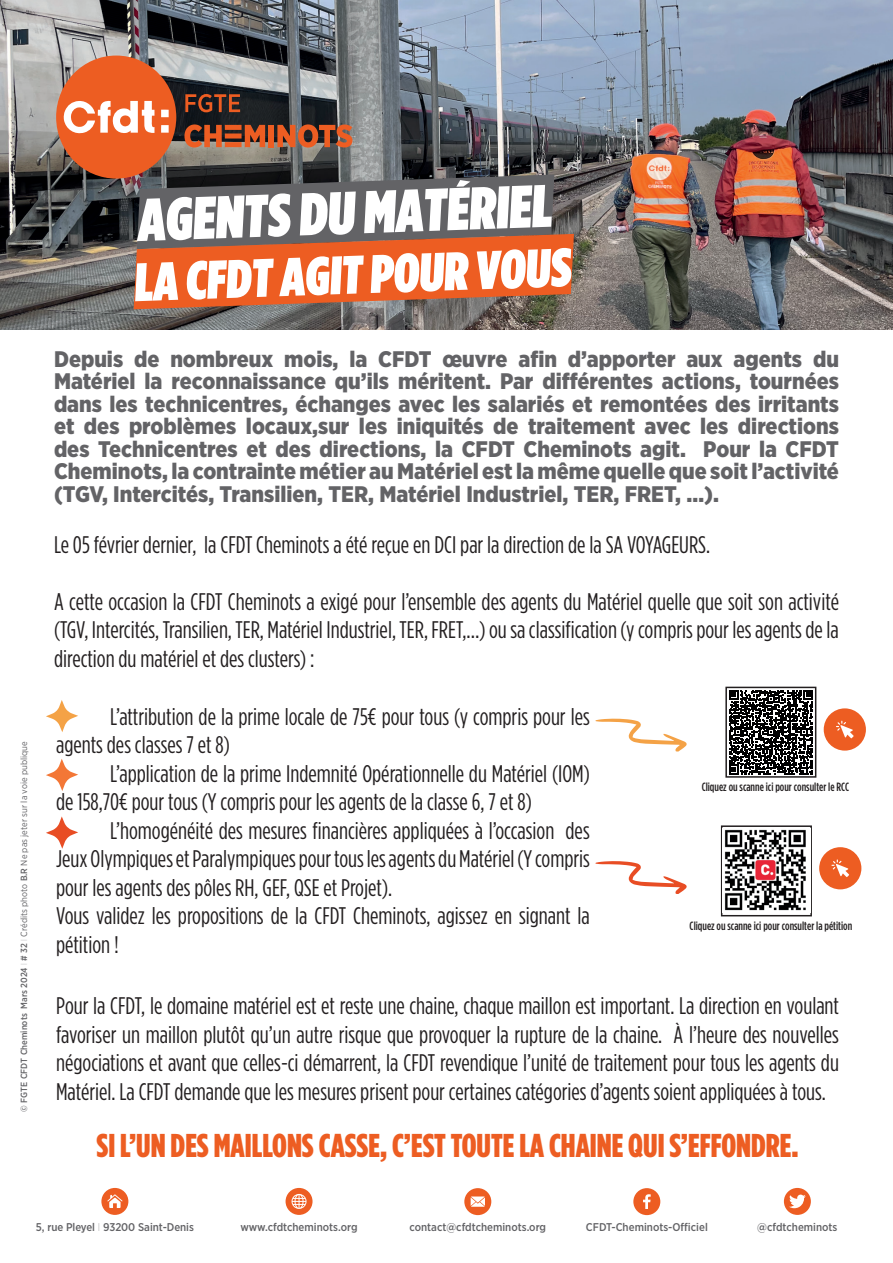
<style>
.page{position:relative;width:893px;height:1263px;background:#fff}
.page>*{position:absolute;margin:0;border:0;box-sizing:border-box;transform-origin:0 0}
.t1{font:900 60px "Gotham Condensed";color:#fff}
.t2{font:900 54px "Gotham Condensed";color:#fff}
.t3{font:900 33px "Gotham Condensed";color:#ed5d22}
.t4{font:24px/28.5px "Gotham Condensed";color:#231f20}
.t5{font:900 22.5px/22.5px "Gotham Narrow";color:#636366;text-align:justify}
.t6{font:500 12px "Gotham Condensed";color:#231f20}
.t7{font:500 11.25px "Gotham Narrow";color:#636366}
.t8{font:9px "Gotham Narrow";color:#636366}
.s1{font-weight:500}
.s2{font-weight:100}
</style>
<div class="page">
<img style="left:0;top:0;width:893px;height:330px">
<svg style="left:75px;top:142px;width:541px;height:60px;background:#575758"></svg>
<svg style="left:72px;top:202px;width:563px;height:128px;background:#98634d"></svg>
<svg style="left:185px;top:94px;width:55px;height:18px"></svg>
<svg style="left:184px;top:124px;width:81px;height:24px;background:#9e4f2e"></svg>
<div style="left:268px;top:125px;width:6px;height:22px;background:#ed5d22"></div>
<svg style="left:277px;top:124px;width:75px;height:24px;background:#a45433"></svg>
<div style="left:56px;top:56px;width:120px;height:123px;background:#ed5d22;border-radius:50%"></div>
<svg style="left:63px;top:100px;width:91px;height:34px"></svg>
<svg style="left:161px;top:110px;width:8px;height:7px"></svg>
<svg style="left:161px;top:125px;width:8px;height:8px"></svg>
<svg style="left:595px;top:718px;width:92px;height:34px"></svg>
<svg style="left:595px;top:861px;width:92px;height:33px"></svg>
<svg style="left:46px;top:700px;width:32px;height:32px"></svg>
<svg style="left:46px;top:759px;width:32px;height:32px"></svg>
<svg style="left:46px;top:816px;width:32px;height:33px"></svg>
<div style="left:726px;top:687px;width:90px;height:90px;background:linear-gradient(to bottom,#fff,#fff)"></div>
<svg style="left:729px;top:690px;width:84px;height:84px"></svg>
<div style="left:725px;top:687px;width:91px;height:91px;border:2px solid #231f20"></div>
<div style="left:101px;top:1188px;width:27px;height:27px;background:#ed5d22;border-radius:50%"></div>
<svg style="left:107px;top:1194px;width:15px;height:14px"></svg>
<div style="left:286px;top:1188px;width:27px;height:27px;background:#ed5d22;border-radius:50%"></div>
<svg style="left:292px;top:1194px;width:15px;height:15px"></svg>
<div style="left:464px;top:1188px;width:27px;height:27px;background:#ed5d22;border-radius:50%"></div>
<svg style="left:471px;top:1196px;width:14px;height:11px"></svg>
<div style="left:633px;top:1188px;width:27px;height:27px;background:#ed5d22;border-radius:50%"></div>
<svg style="left:643px;top:1194px;width:8px;height:15px"></svg>
<div style="left:784px;top:1188px;width:27px;height:27px;background:#ed5d22;border-radius:50%"></div>
<svg style="left:789px;top:1194px;width:17px;height:14px"></svg>
<div style="left:824px;top:708px;width:42px;height:43px;background:#ed5d22;border-radius:50%"></div>
<svg style="left:836px;top:721px;width:18px;height:17px"></svg>
<div style="left:721px;top:825px;width:91px;height:91px;border:2px solid #231f20"></div>
<div style="left:819px;top:847px;width:42px;height:42px;background:#ed5d22;border-radius:50%"></div>
<svg style="left:831px;top:859px;width:18px;height:18px"></svg>
<img style="left:723px;top:828px;width:88px;height:85px">
<h1 class="t1" style="left:135px;top:184px;width:416px;rotate:-2deg">AGENTS DU MATÉRIEL</h1>
<h2 class="t2" style="left:132px;top:250px;width:439px;rotate:-2deg">LA CFDT AGIT POUR VOUS</h2>
<p class="t5" style="left:54px;top:347px;width:786px">Depuis de nombreux mois, la CFDT œuvre afin d’apporter aux agents du Matériel la reconnaissance qu’ils méritent. Par différentes actions, tournées dans les technicentres, échanges avec les salariés et remontées des irritants et des problèmes locaux,sur les iniquités de traitement avec les directions des Technicentres et des directions, la CFDT Cheminots agit. Pour la CFDT Cheminots, la contrainte métier au Matériel est la même quelle que soit l’activité (TGV, Intercités, Transilien, TER, Matériel Industriel, TER, FRET, …).</p>
<p class="t8" style="left:18px;top:1111px;width:372px;rotate:-90deg"><span class="s1">© FGTE CFDT Cheminots Mars 2024</span> <span class="s2">I</span> <span class="s1"># 32</span> <span class="s2">I</span> Crédits photo <span class="s1">B.R</span> Ne pas jeter sur la voie publique</p>
<p class="t4" style="left:54px;top:530px;width:658px">Le 05 février dernier, la CFDT Cheminots a été reçue en DCI par la direction de la SA VOYAGEURS.</p>
<p class="t4" style="left:54px;top:587px;width:787px;text-align:justify">A cette occasion la CFDT Cheminots a exigé pour l’ensemble des agents du Matériel quelle que soit son activité (TGV, Intercités, Transilien, TER, Matériel Industriel, TER, FRET,…) ou sa classification (y compris pour les agents de la direction du matériel et des clusters) :</p>
<p class="t4" style="left:56px;top:702px;width:535px">- L’attribution de la prime locale de 75€ pour tous (y compris pour les agents des classes 7 et 8)</p>
<p class="t4" style="left:56px;top:759px;width:535px;text-indent:54px">L’application de la prime Indemnité Opérationnelle du Matériel (IOM) de 158,70€ pour tous (Y compris pour les agents de la classe 6, 7 et 8)</p>
<p class="t4" style="left:56px;top:816px;width:535px">- L’homogénéité des mesures financières appliquées à l’occasion des Jeux Olympiques et Paralympiques pour tous les agents du Matériel (Y compris pour les agents des pôles RH, GEF, QSE et Projet).<br>Vous validez les propositions de la CFDT Cheminots, agissez en signant la pétition !</p>
<p class="t6" style="left:702px;top:780px;width:149px">Cliquez ou scanne ici pour consulter le RCC</p>
<p class="t6" style="left:690px;top:918px;width:164px">Cliquez ou scanne ici pour consulter la pétition</p>
<p class="t4" style="left:56px;top:991px;width:784px;text-align:justify">Pour la CFDT, le domaine matériel est et reste une chaine, chaque maillon est important. La direction en voulant favoriser un maillon plutôt qu’un autre risque que provoquer la rupture de la chaine. À l’heure des nouvelles négociations et avant que celles-ci démarrent, la CFDT revendique l’unité de traitement pour tous les agents du Matériel. La CFDT demande que les mesures prisent pour certaines catégories d’agents soient appliquées à tous.</p>
<h3 class="t3" style="left:97px;top:1126px;width:703px">SI L’UN DES MAILLONS CASSE, C’EST TOUTE LA CHAINE QUI S’EFFONDRE.</h3>
<p class="t7" style="left:36px;top:1220px;width:160px">5, rue Pleyel <span class="s2">I</span> 93200 Saint-Denis</p>
<p class="t7" style="left:241px;top:1220px;width:118px">www.cfdtcheminots.org</p>
<p class="t7" style="left:410px;top:1220px;width:138px">contact@cfdtcheminots.org</p>
<p class="t7" style="left:586px;top:1220px;width:123px">CFDT-Cheminots-Officiel</p>
<p class="t7" style="left:757px;top:1220px;width:82px">@cfdtcheminots</p>
</div>
